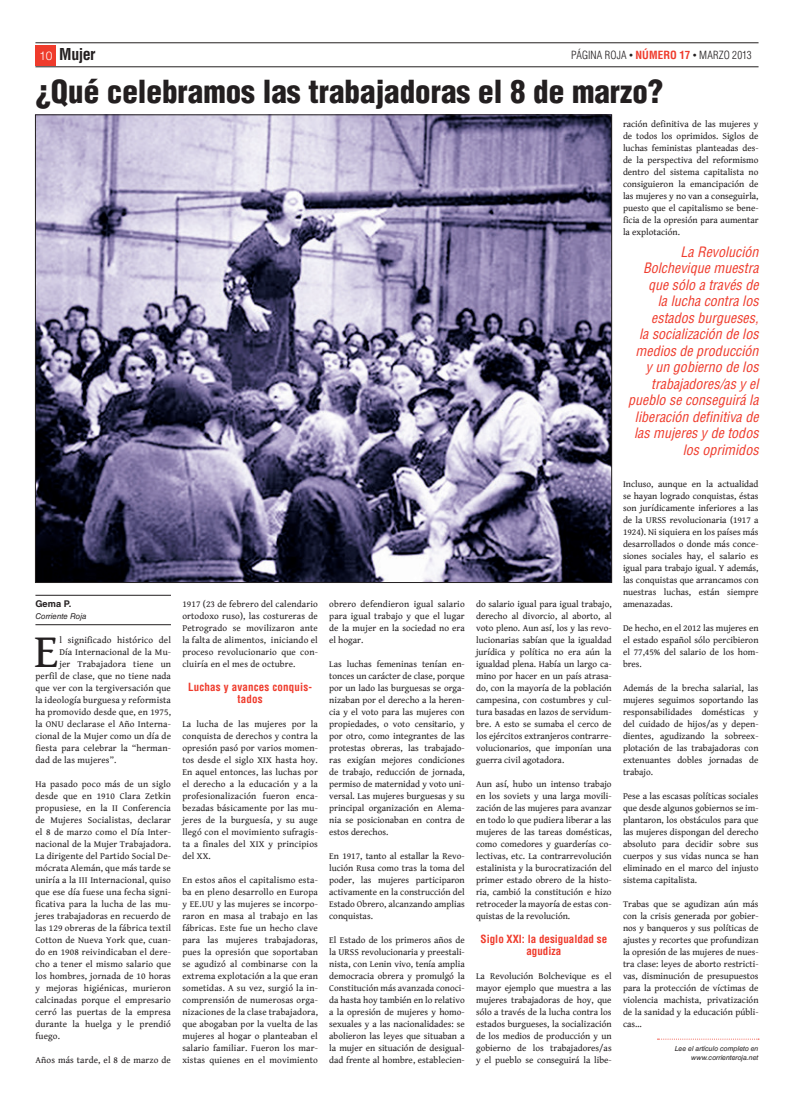
<style>
.page{position:relative;width:794px;height:1106px;background:#fff}
.page>*{position:absolute;margin:0;border:0;box-sizing:border-box;transform-origin:0 0}
.t1{font:48.3px "Gentium Book Basic";color:#231f20}
.t2{font:900 condensed 31px "Helvetica LT Std";color:#231f20}
.t3{font:700 condensed 16px "Helvetica LT Std";letter-spacing:-.03em;color:#231f20}
.t4{font:italic condensed 14px/16.5px "Helvetica LT Std";color:#ef3b2c;text-align:right}
.t5{font:700 condensed 11px/12px "Helvetica LT Std";color:#ef3b2c;text-align:center}
.t6{font:300 condensed 11px "Helvetica LT Std";letter-spacing:.005em;color:#231f20}
.t7{font:9.2px/12px "Gentium Book Basic";color:#231f20;text-align:justify}
.t8{font:700 9.2px "Helvetica LT Std";color:#231f20}
.t9{font:italic 8px "Helvetica LT Std";color:#231f20}
.t10{font:italic 7px/9px "Helvetica LT Std";letter-spacing:-.005em;color:#231f20;text-align:right}
.s1{font-weight:300;font-stretch:normal;font-size:12px;color:#fff}
.s2{font-stretch:normal;font-size:8px}
.s3{font-weight:700;color:#ef3b2c}
</style>
<div class="page">
<div style="left:36px;top:45px;width:20px;height:20px;background:#ef3b2c"></div>
<hr style="left:35px;top:67px;width:723px;height:1px;background:#231f20">
<hr style="left:35px;top:43px;width:723px;height:1px;background:#231f20">
<hr style="left:35px;top:595px;width:136px;height:1px;background:#231f20">
<hr style="left:35px;top:624px;width:136px;height:1px;background:#231f20">
<svg style="left:657px;top:1038px;width:102px;height:1px"></svg>
<img style="left:37px;top:117px;width:573px;height:464px">
<h3 class="t3" style="left:39px;top:44px;width:58px"><span class="s1">10</span> Mujer</h3>
<p class="t6" style="left:571px;top:48px;width:182px">PÁGINA ROJA <span class="s2">•</span> <span class="s3">NÚMERO 17</span> <span class="s2">•</span> MARZO 2013</p>
<h2 class="t2" style="left:35px;top:72px;width:629px">¿Qué celebramos las trabajadoras el 8 de marzo?</h2>
<p class="t7" style="left:623px;top:117px;width:137px">ración definitiva de las mujeres y de todos los oprimidos. Siglos de luchas feministas planteadas des&shy;de la perspectiva del reformismo dentro del sistema capitalista no consiguieron la emancipación de las mujeres y no van a conseguirla, puesto que el capitalismo se bene&shy;ficia de la opresión para aumentar la explotación.</p>
<p class="t8" style="left:35px;top:598px;width:37px">Gema P.</p>
<p class="t9" style="left:35px;top:611px;width:53px">Corriente Roja</p>
<h1 class="t1" style="left:34px;top:615px;width:26px">E</h1>
<p class="t7" style="left:59px;top:633px;width:113px">l significado histórico del</p>
<p class="t7" style="left:59px;top:645px;width:113px">Día Internacional de la Mu-</p>
<p class="t7" style="left:59px;top:657px;width:113px">jer Trabajadora tiene un</p>
<p class="t7" style="left:35px;top:669px;width:137px">perfil de clase, que no tiene nada</p>
<p class="t7" style="left:35px;top:681px;width:137px">que ver con la tergiversación que</p>
<p class="t7" style="left:35px;top:693px;width:137px">la ideología burguesa y reformista</p>
<p class="t7" style="left:35px;top:705px;width:137px">ha promovido desde que, en 1975,</p>
<p class="t7" style="left:35px;top:717px;width:137px">la ONU declarase el Año Interna-</p>
<p class="t7" style="left:35px;top:729px;width:137px">cional de la Mujer como un día de</p>
<p class="t7" style="left:35px;top:741px;width:137px">fiesta para celebrar la “herman-</p>
<p class="t7" style="left:35px;top:753px;width:82px">dad de las mujeres”.</p>
<p class="t7" style="left:35px;top:777px;width:137px">Ha pasado poco más de un siglo desde que en 1910 Clara Zetkin propusiese, en la II Conferencia de Mujeres Socialistas, declarar el 8 de marzo como el Día Inter&shy;nacional de la Mujer Trabajadora.<br>La dirigente del Partido Social De&shy;mócrata Alemán, que más tarde se uniría a la III Internacional, quiso que ese día fuese una fecha signi&shy;ficativa para la lucha de las mu&shy;jeres trabajadoras en recuerdo de las 129 obreras de la fábrica textil Cotton de Nueva York que, cuan&shy;do en 1908 reivindicaban el dere&shy;cho a tener el mismo salario que los hombres, jornada de 10 horas y mejoras higiénicas, murieron calcinadas porque el empresario cerró las puertas de la empresa durante la huelga y le prendió fuego.</p>
<p class="t7" style="left:35px;top:1053px;width:137px">Años más tarde, el 8 de marzo de</p>
<p class="t7" style="left:182px;top:597px;width:137px">1917 (23 de febrero del calendario ortodoxo ruso), las costureras de Petrogrado se movilizaron ante la falta de alimentos, iniciando el proceso revolucionario que con&shy;cluiría en el mes de octubre.</p>
<p class="t5" style="left:188px;top:680px;width:126px">Luchas y avances conquis&shy;tados</p>
<p class="t7" style="left:182px;top:717px;width:137px">La lucha de las mujeres por la conquista de derechos y contra la opresión pasó por varios momen&shy;tos desde el siglo XIX hasta hoy.<br>En aquel entonces, las luchas por el derecho a la educación y a la profesionalización fueron enca&shy;bezadas básicamente por las mu&shy;jeres de la burguesía, y su auge llegó con el movimiento sufragis&shy;ta a finales del XIX y principios del XX.</p>
<p class="t7" style="left:182px;top:873px;width:137px">En estos años el capitalismo esta&shy;ba en pleno desarrollo en Europa y EE.UU y las mujeres se incorpo&shy;raron en masa al trabajo en las fábricas. Este fue un hecho clave para las mujeres trabajadoras, pues la opresión que soportaban se agudizó al combinarse con la extrema explotación a la que eran sometidas. A su vez, surgió la in&shy;comprensión de numerosas orga&shy;nizaciones de la clase trabajadora, que abogaban por la vuelta de las mujeres al hogar o planteaban el salario familiar. Fueron los mar&shy;xistas quienes en el movimiento</p>
<p class="t7" style="left:329px;top:597px;width:137px">obrero defendieron igual salario para igual trabajo y que el lugar de la mujer en la sociedad no era el hogar.</p>
<p class="t7" style="left:329px;top:657px;width:137px">Las luchas femeninas tenían en&shy;tonces un carácter de clase, porque por un lado las burguesas se orga&shy;nizaban por el derecho a la heren&shy;cia y el voto para las mujeres con propiedades, o voto censitario, y por otro, como integrantes de las protestas obreras, las trabajado&shy;ras exigían mejores condiciones de trabajo, reducción de jornada, permiso de maternidad y voto uni&shy;versal. Las mujeres burguesas y su principal organización en Alema&shy;nia se posicionaban en contra de estos derechos.</p>
<p class="t7" style="left:329px;top:849px;width:137px">En 1917, tanto al estallar la Revo&shy;lución Rusa como tras la toma del poder, las mujeres participaron activamente en la construcción del Estado Obrero, alcanzando amplias conquistas.</p>
<p class="t7" style="left:329px;top:933px;width:137px">El Estado de los primeros años de la URSS revolucionaria y preestali&shy;nista, con Lenin vivo, tenía amplia democracia obrera y promulgó la Constitución más avanzada conoci&shy;da hasta hoy también en lo relativo a la opresión de mujeres y homo&shy;sexuales y a las nacionalidades: se abolieron las leyes que situaban a la mujer en situación de desigual&shy;dad frente al hombre, establecien-</p>
<p class="t7" style="left:476px;top:597px;width:137px">do salario igual para igual trabajo, derecho al divorcio, al aborto, al voto pleno. Aun así, los y las revo&shy;lucionarias sabían que la igualdad jurídica y política no era aún la igualdad plena. Había un largo ca&shy;mino por hacer en un país atrasa&shy;do, con la mayoría de la población campesina, con costumbres y cul&shy;tura basadas en lazos de servidum&shy;bre. A esto se sumaba el cerco de los ejércitos extranjeros contrarre&shy;volucionarios, que imponían una guerra civil agotadora.</p>
<p class="t7" style="left:476px;top:777px;width:137px">Aun así, hubo un intenso trabajo en los soviets y una larga movili&shy;zación de las mujeres para avanzar en todo lo que pudiera liberar a las mujeres de las tareas domésticas, como comedores y guarderías co&shy;lectivas, etc. La contrarrevolución estalinista y la burocratización del primer estado obrero de la histo&shy;ria, cambió la constitución e hizo retroceder la mayoría de estas con&shy;quistas de la revolución.</p>
<p class="t5" style="left:480px;top:932px;width:128px">Siglo XXI: la desigualdad se agudiza</p>
<p class="t7" style="left:476px;top:969px;width:137px">La Revolución Bolchevique es el mayor ejemplo que muestra a las mujeres trabajadoras de hoy, que sólo a través de la lucha contra los estados burgueses, la socialización de los medios de producción y un gobierno de los trabajadores/as y el pueblo se conseguirá la libe-</p>
<p class="t4" style="left:628px;top:243px;width:132px">La Revolución<br>Bolchevique muestra que sólo a través de<br>la lucha contra los estados burgueses,<br>la socialización de los medios de producción y un gobierno de los trabajadores/as y el pueblo se conseguirá la liberación definitiva de las mujeres y de todos los oprimidos</p>
<p class="t7" style="left:623px;top:477px;width:137px">Incluso, aunque en la actualidad se hayan logrado conquistas, éstas son jurídicamente inferiores a las de la URSS revolucionaria (1917 a 1924). Ni siquiera en los países más desarrollados o donde más conce&shy;siones sociales hay, el salario es igual para trabajo igual. Y además, las conquistas que arrancamos con nuestras luchas, están siempre amenazadas.</p>
<p class="t7" style="left:623px;top:621px;width:137px">De hecho, en el 2012 las mujeres en el estado español sólo percibieron el 77,45% del salario de los hom&shy;bres.</p>
<p class="t7" style="left:623px;top:681px;width:137px">Además de la brecha salarial, las mujeres seguimos soportando las responsabilidades domésticas y del cuidado de hijos/as y depen&shy;dientes, agudizando la sobreex&shy;plotación de las trabajadoras con extenuantes dobles jornadas de trabajo.</p>
<p class="t7" style="left:623px;top:789px;width:137px">Pese a las escasas políticas sociales que desde algunos gobiernos se im&shy;plantaron, los obstáculos para que las mujeres dispongan del derecho absoluto para decidir sobre sus cuerpos y sus vidas nunca se han eliminado en el marco del injusto sistema capitalista.</p>
<p class="t7" style="left:623px;top:897px;width:137px">Trabas que se agudizan aún más con la crisis generada por gobier&shy;nos y banqueros y sus políticas de ajustes y recortes que profundizan la opresión de las mujeres de nues&shy;tra clase: leyes de aborto restricti&shy;vas, disminución de presupuestos para la protección de víctimas de violencia machista, privatización de la sanidad y la educación públi&shy;cas…</p>
<p class="t10" style="left:674px;top:1044px;width:85px">Lee el artículo completo en www.corrienteroja.net</p>
</div>
